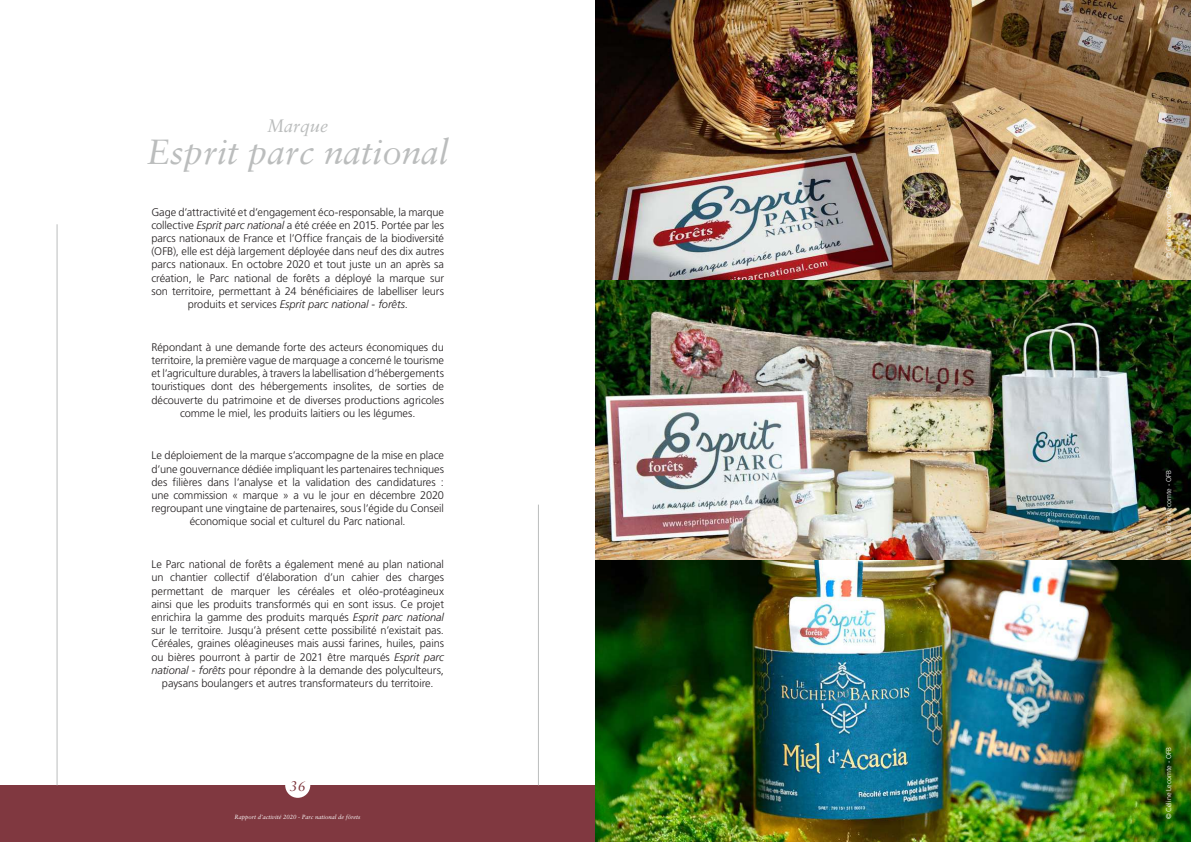
<style>
.page{position:relative;width:1191px;height:842px;background:#fff}
.page>*{position:absolute;margin:0;border:0;box-sizing:border-box;transform-origin:0 0}
.t1{font:italic 35px "Sabon LT Pro";color:#bbbdbd}
.t2{font:italic 18px "Sabon LT Pro";color:#bbbdbd}
.t3{font:italic 14px "Sabon LT Pro";color:#7a2f36}
.t4{font:11px/13.2px "Frutiger LT 45 Lt";letter-spacing:-.005em;color:#231f20;text-align:center}
.t5{font:11px "Frutiger LT 46 Lt It";letter-spacing:-.005em;color:#231f20}
.t6{font:7px "Frutiger LT 45 Lt";letter-spacing:.015em;color:#fff}
.t7{font:italic 6px "Sabon LT Pro";color:#fff}
.s1{font-family:"Frutiger LT 46 Lt It"}
.s2{font-family:"Frutiger LT 45 Lt"}
</style>
<div class="page">
<div style="left:0;top:785px;width:595px;height:57px;background:#803840"></div>
<div style="left:285px;top:773px;width:25px;height:25px;background:#fff;border-radius:50%"></div>
<hr style="left:57px;top:224px;width:1px;height:561px;background:#bbbdbd">
<hr style="left:538px;top:505px;width:1px;height:280px;background:#bbbdbd">
<img style="left:595px;top:0;width:596px;height:842px">
<h2 class="t2" style="left:267px;top:114px;width:63px">Marque</h2>
<h1 class="t1" style="left:147px;top:130px;width:303px">Esprit parc national</h1>
<p class="t4" style="left:151px;top:205px;width:294px;text-align:justify">Gage d’attractivité et d’engagement éco-responsable, la marque collective <span class="s1">Esprit parc national</span> a été créée en 2015. Portée par les parcs nationaux de France et l’Office français de la biodiversité (OFB), elle est déjà largement déployée dans neuf des dix autres parcs nationaux. En octobre 2020 et tout juste un an après sa création, le Parc national de forêts a déployé la marque sur son territoire, permettant à 24 bénéficiaires de labelliser leurs</p>
<p class="t5" style="left:188px;top:298px;width:222px"><span class="s2">produits et services</span> Esprit parc national - forêts<span class="s2">.</span></p>
<p class="t4" style="left:151px;top:340px;width:294px">Répondant à une demande forte des acteurs économiques du territoire, la première vague de marquage a concerné le tourisme et l’agriculture durables, à travers la labellisation d’hébergements touristiques dont des hébergements insolites, de sorties de découverte du patrimoine et de diverses productions agricoles comme le miel, les produits laitiers ou les légumes.</p>
<p class="t4" style="left:151px;top:449px;width:294px">Le déploiement de la marque s’accompagne de la mise en place d’une gouvernance dédiée impliquant les partenaires techniques des filières dans l’analyse et la validation des candidatures : une commission « marque » a vu le jour en décembre 2020 regroupant une vingtaine de partenaires, sous l’égide du Conseil économique social et culturel du Parc national.</p>
<p class="t4" style="left:151px;top:558px;width:294px">Le Parc national de forêts a également mené au plan national un chantier collectif d’élaboration d’un cahier des charges permettant de marquer les céréales et oléo-protéagineux ainsi que les produits transformés qui en sont issus. Ce projet enrichira la gamme des produits marqués <span class="s1">Esprit parc national </span>sur le territoire. Jusqu’à présent cette possibilité n’existait pas.<br>Céréales, graines oléagineuses mais aussi farines, huiles, pains ou bières pourront à partir de 2021 être marqués <span class="s1">Esprit parc national - forêts</span> pour répondre à la demande des polyculteurs, paysans boulangers et autres transformateurs du territoire.</p>
<p class="t3" style="left:290px;top:777px;width:17px">36</p>
<p class="t7" style="left:234px;top:813px;width:128px">Rapport d’activité 2020 - Parc national de fôrets</p>
<p class="t6" style="left:1164px;top:258px;width:74px;rotate:-90deg">© Céline Lecomte - OFB</p>
<p class="t6" style="left:1164px;top:542px;width:74px;rotate:-90deg">© Céline Lecomte - OFB</p>
<p class="t6" style="left:1164px;top:819px;width:74px;rotate:-90deg">© Céline Lecomte - OFB</p>
</div>
